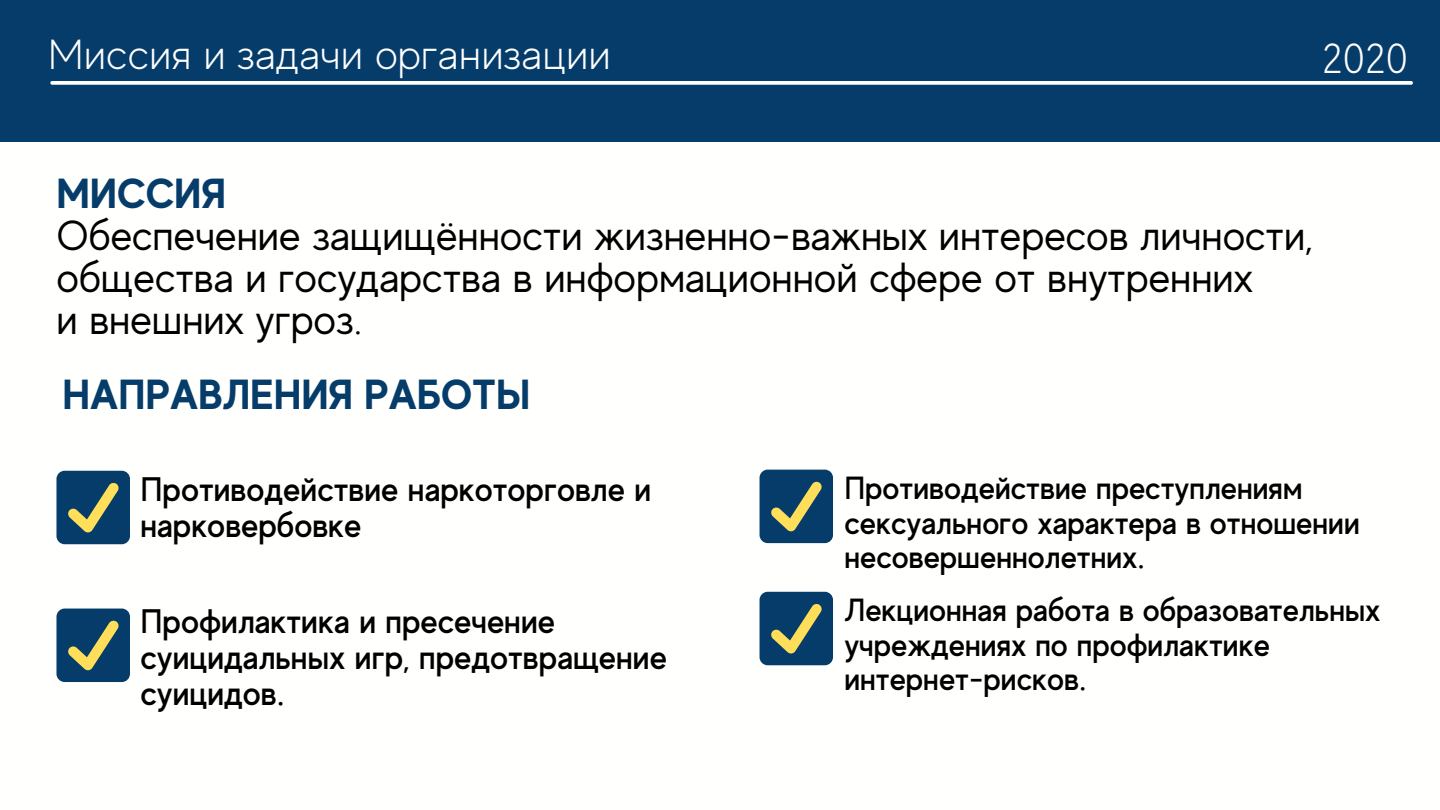
<style>
.page{position:relative;width:1440px;height:810px;background:#fff}
.page>*{position:absolute;margin:0;border:0;box-sizing:border-box;transform-origin:0 0}
.t1{font:42px/42px "MADE Evolve Sans";color:#000}
.t2{font:300 42px "MADE Evolve Sans";color:#fff}
.t3{font:700 42px "MADE Evolve Sans";color:#063c69}
.t4{font:500 34px/36px "MADE Evolve Sans";color:#000}
.t5{font:500 32px/34.5px "MADE Evolve Sans";color:#000}
</style>
<div class="page">
<div style="left:0;top:0;width:1440px;height:141px;background:#063c69"></div>
<svg style="left:52px;top:81px;width:1359px;height:4px;background:#eff2f5"></svg>
<div style="left:56px;top:471px;width:74px;height:73px;background:#063c69;border-radius:8px"></div>
<svg style="left:68px;top:482px;width:51px;height:50px"></svg>
<div style="left:56px;top:609px;width:74px;height:73px;background:#063c69;border-radius:8px"></div>
<svg style="left:68px;top:620px;width:51px;height:50px"></svg>
<div style="left:760px;top:470px;width:73px;height:73px;background:#063c69;border-radius:8px"></div>
<svg style="left:771px;top:481px;width:51px;height:50px"></svg>
<div style="left:760px;top:592px;width:73px;height:73px;background:#063c69;border-radius:8px"></div>
<svg style="left:771px;top:604px;width:51px;height:49px"></svg>
<h1 class="t2" style="left:48px;top:32px;width:564px">Миссия и задачи организации</h1>
<h1 class="t2" style="left:1322px;top:35px;width:87px">2020</h1>
<h1 class="t3" style="left:56px;top:169px;width:171px">МИССИЯ</h1>
<h1 class="t1" style="left:56px;top:215px;width:1257px">Обеспечение защищённости жизненно-важных интересов личности, общества и государства в информационной сфере от внутренних<br>и внешних угроз.</h1>
<h1 class="t3" style="left:63px;top:370px;width:469px">НАПРАВЛЕНИЯ РАБОТЫ</h1>
<p class="t4" style="left:140px;top:471px;width:512px">Противодействие наркоторговле и нарковербовке</p>
<p class="t4" style="left:140px;top:604px;width:528px">Профилактика и пресечение суицидальных игр, предотвращение суицидов.</p>
<p class="t5" style="left:844px;top:471px;width:517px">Противодействие преступлениям сексуального характера в отношении несовершеннолетних.</p>
<p class="t5" style="left:844px;top:593px;width:538px">Лекционная работа в образовательных учреждениях по профилактике интернет-рисков.</p>
</div>
